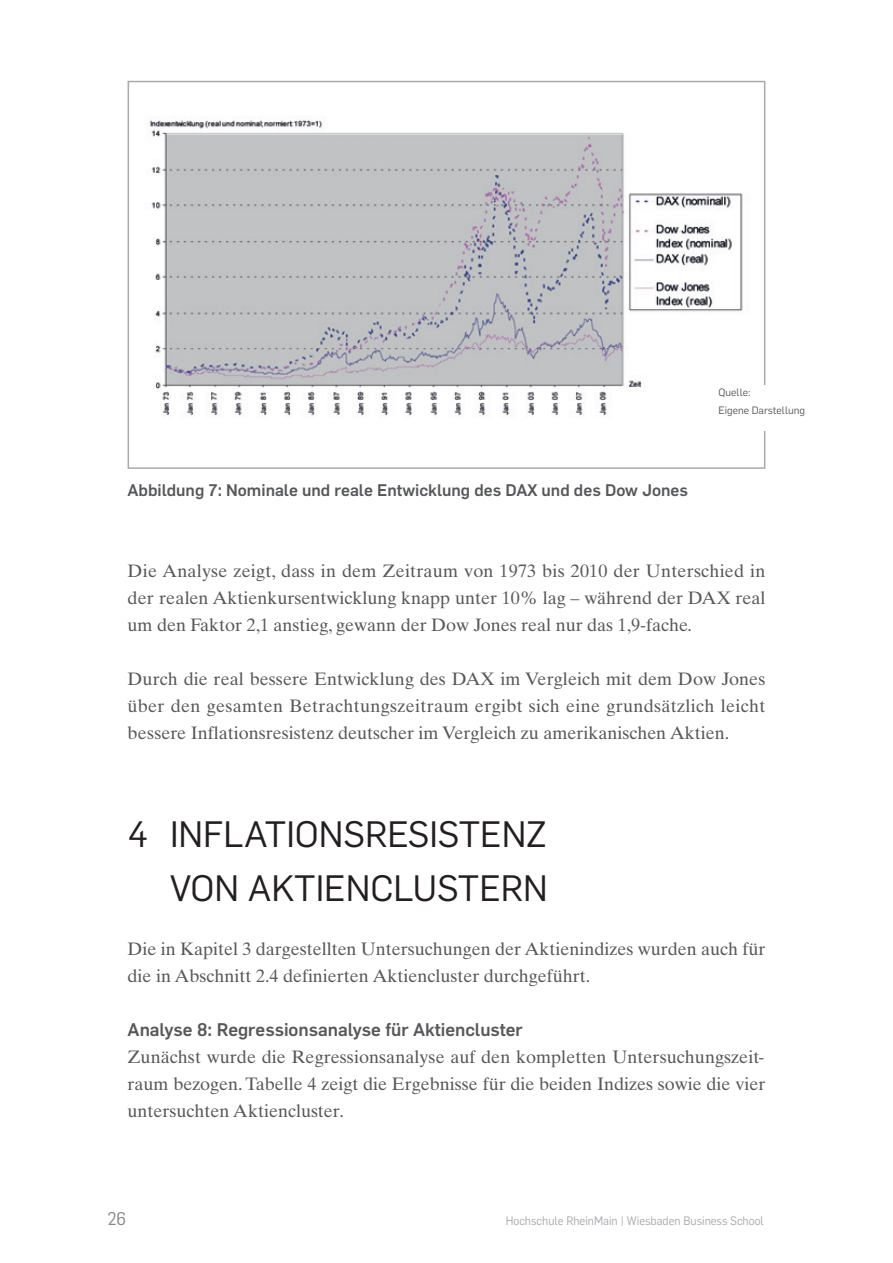
<style>
.page{position:relative;width:893px;height:1263px;background:#fff}
.page>*{position:absolute;margin:0;border:0;box-sizing:border-box;transform-origin:0 0}
.t1{font:36px/54px "Flama";color:#231f20;text-align:right}
.t2{font:18px/27px "Times Ten LT";color:#57585a;text-align:justify}
.t3{font:500 18px "Flama";color:#57585a}
.t4{font:18px "Flama";color:#87898c;scale:.95 1}
.t5{font:500 16.5px "Flama";color:#57585a}
.t6{font:12px "Flama";color:#a8a9ad;scale:.95 1}
.t7{font:10.5px/18px "Flama";color:#57585a}
</style>
<div class="page">
<img style="left:149px;top:118px;width:594px;height:298px">
<div style="left:128px;top:81px;width:637px;height:388px;border:2px solid #a8a9ad"></div>
<div style="left:719px;top:386px;width:126px;height:45px;background:#fff"></div>
<p class="t5" style="left:128px;top:484px;width:562px">Abbildung 7: Nominale und reale Entwicklung des DAX und des Dow Jones</p>
<p class="t7" style="left:719px;top:384px;width:88px">Quelle:<br>Eigene Darstellung</p>
<p class="t2" style="left:128px;top:559px;width:639px">Die Analyse zeigt, dass in dem Zeitraum von 1973 bis 2010 der Unterschied in der realen Aktienkursentwicklung knapp unter 10% lag – während der DAX real um den Faktor 2,1 anstieg, gewann der Dow Jones real nur das 1,9-fache.</p>
<p class="t2" style="left:128px;top:667px;width:639px">Durch die real bessere Entwicklung des DAX im Vergleich mit dem Dow Jones über den gesamten Betrachtungszeitraum ergibt sich eine grundsätzlich leicht bessere Inflationsresistenz deutscher im Vergleich zu amerikanischen Aktien.</p>
<h1 class="t1" style="left:128px;top:811px;width:422px">4 INFLATIONSRESISTENZ<br>VON AKTIENCLUSTERN</h1>
<p class="t2" style="left:128px;top:937px;width:639px">Die in Kapitel 3 dargestellten Untersuchungen der Aktienindizes wurden auch für die in Abschnitt 2.4 definierten Aktiencluster durchgeführt.</p>
<p class="t3" style="left:128px;top:1023px;width:397px">Analyse 8: Regressionsanalyse für Aktiencluster</p>
<p class="t2" style="left:128px;top:1045px;width:639px">Zunächst wurde die Regressionsanalyse auf den kompletten Untersuchungszeit&shy;raum bezogen. Tabelle 4 zeigt die Ergebnisse für die beiden Indizes sowie die vier untersuchten Aktiencluster.</p>
<p class="t4" style="left:107px;top:1212px;width:21px">26</p>
<p class="t6" style="left:506px;top:1216px;width:273px">Hochschule RheinMain | Wiesbaden Business School</p>
</div>
